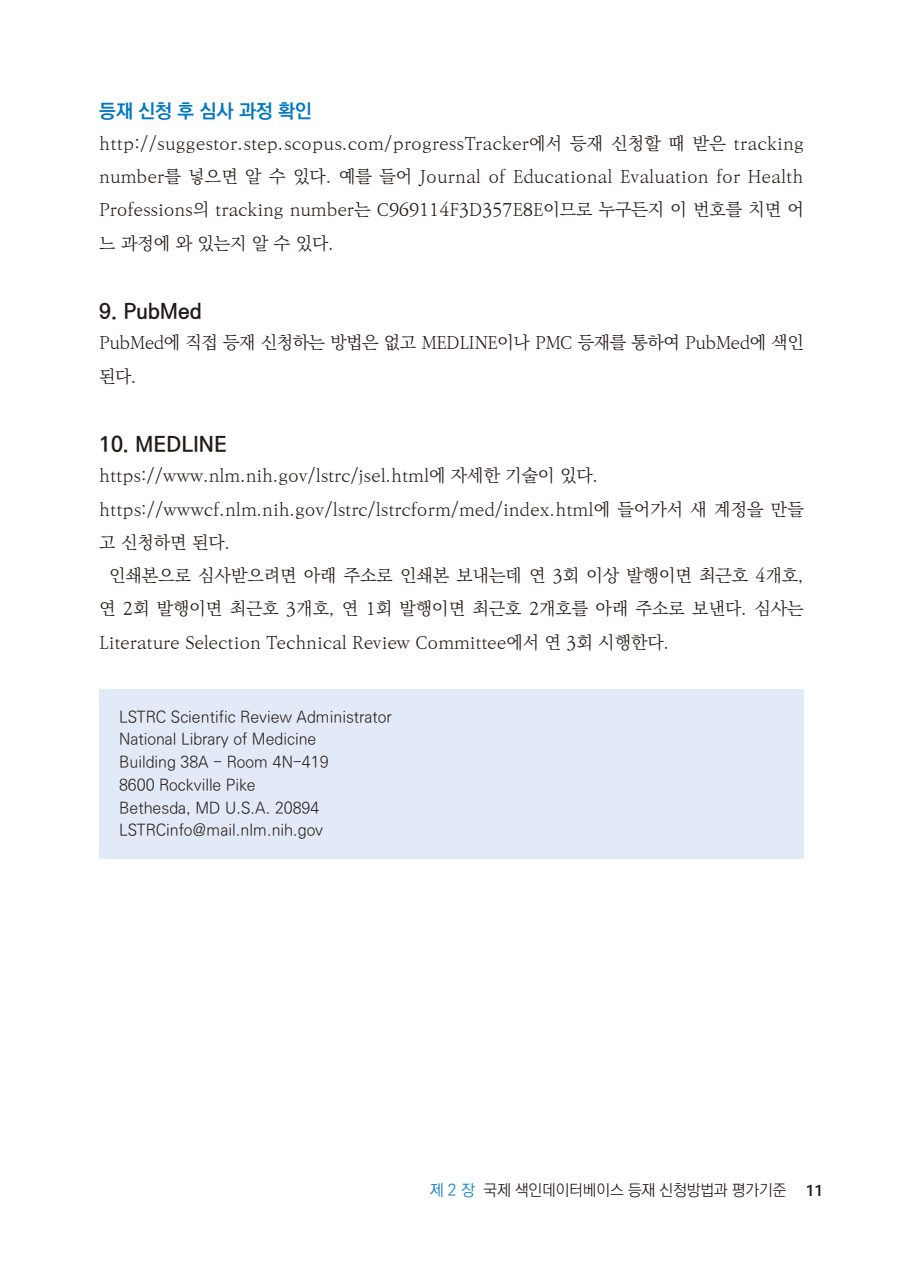
<style>
.page{position:relative;width:903px;height:1275px;background:#fff}
.page>*{position:absolute;margin:0;border:0;box-sizing:border-box;transform-origin:0 0}
.sub_title{font:700 21px "Ko Pub Dotum";color:#231916}
.sub-s{font:700 19.25px "Ko Pub Dotum";color:#0077c0}
.body{font:300 17.5px/33.2px "Ko Pub Batang";color:#231916;text-align:justify}
.body-2{font:300 17.5px/33.2px "Ko Pub Batang";letter-spacing:-.025em;color:#231916}
.memo{font:300 15.75px "Ko Pub Dotum";color:#231916}
.s1{color:#0077c0}
.s2{font-family:"Roboto";font-weight:500}
</style>
<div class="page">
<div style="left:99px;top:689px;width:705px;height:169px;background:#e3eaf7"></div>
<p class="sub-s" style="left:99px;top:101px;width:214px">등재 신청 후 심사 과정 확인</p>
<p class="body" style="left:99px;top:127px;width:706px">http://suggestor.step.scopus.com/progressTracker에서 등재 신청할 때 받은 tracking number를 넣으면 알 수 있다. 예를 들어 Journal of Educational Evaluation for Health Professions의 tracking number는 C969114F3D357E8E이므로 누구든지 이 번호를 치면 어 느 과정에 와 있는지 알 수 있다.</p>
<p class="sub_title" style="left:99px;top:301px;width:104px">9. PubMed</p>
<p class="body-2" style="left:99px;top:327px;width:706px">PubMed에 직접 등재 신청하는 방법은 없고 MEDLINE이나 PMC 등재를 통하여 PubMed에 색인 된다.</p>
<p class="sub_title" style="left:99px;top:434px;width:129px">10. MEDLINE</p>
<p class="body" style="left:99px;top:460px;width:501px">https://www.nlm.nih.gov/lstrc/jsel.html에 자세한 기술이 있다.</p>
<p class="body" style="left:99px;top:493px;width:706px">https://wwwcf.nlm.nih.gov/lstrc/lstrcform/med/index.html에 들어가서 새 계정을 만들 고 신청하면 된다.</p>
<p class="body" style="left:99px;top:560px;width:706px;text-indent:10px">인쇄본으로 심사받으려면 아래 주소로 인쇄본 보내는데 연 3회 이상 발행이면 최근호 4개호, 연 2회 발행이면 최근호 3개호, 연 1회 발행이면 최근호 2개호를 아래 주소로 보낸다. 심사는 Literature Selection Technical Review Committee에서 연 3회 시행한다.</p>
<p class="memo" style="left:119px;top:709px;width:274px">LSTRC Scientific Review Administrator</p>
<p class="memo" style="left:119px;top:732px;width:199px">National Library of Medicine</p>
<p class="memo" style="left:119px;top:755px;width:211px">Building 38A - Room 4N-419</p>
<p class="memo" style="left:119px;top:777px;width:138px">8600 Rockville Pike</p>
<p class="memo" style="left:119px;top:800px;width:202px">Bethesda, MD U.S.A. 20894</p>
<p class="memo" style="left:119px;top:823px;width:206px">LSTRCinfo@mail.nlm.nih.gov</p>
<p class="memo" style="left:430px;top:1182px;width:395px"><span class="s1">제 2 장</span> 국제 색인데이터베이스 등재 신청방법과 평가기준 <span class="s2">11</span></p>
</div>
